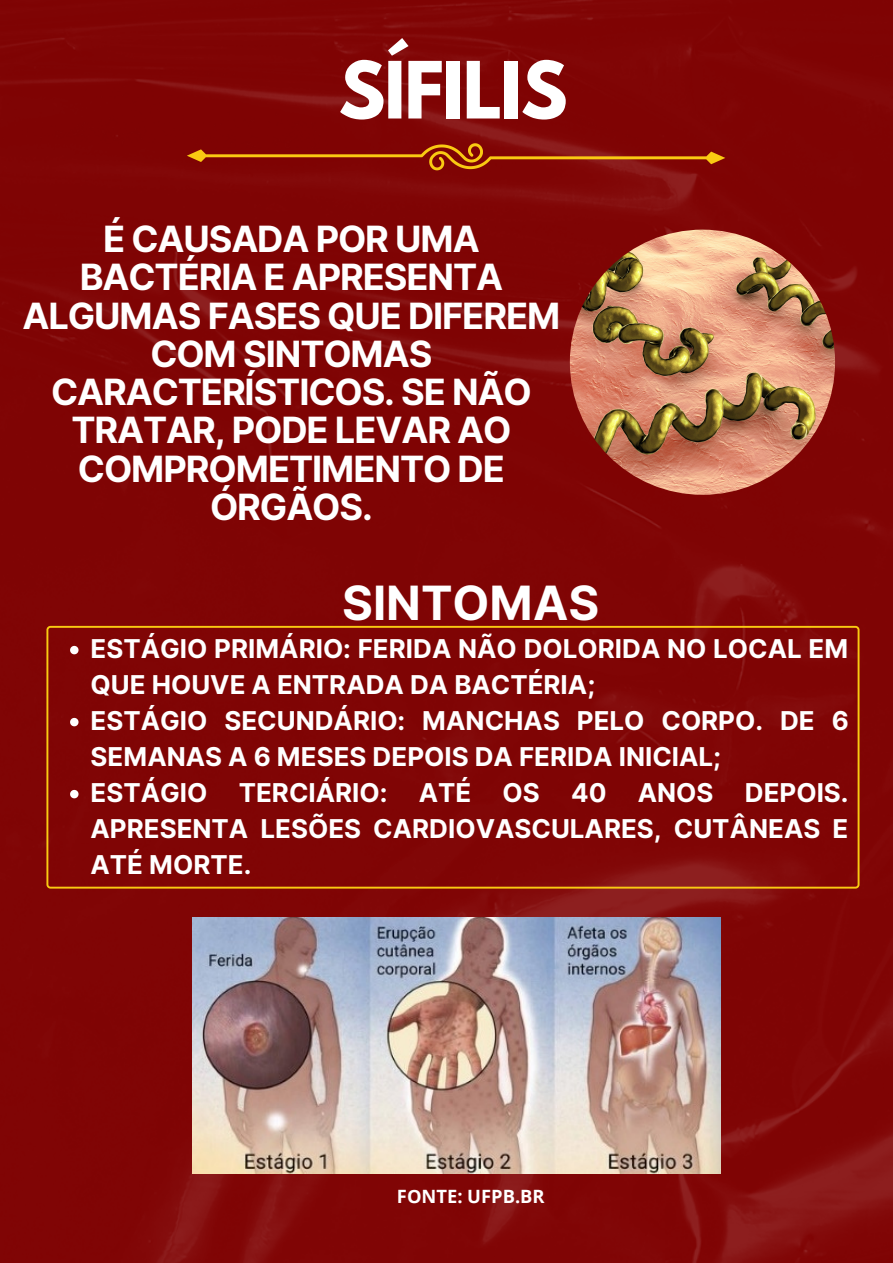
<style>
.page{position:relative;width:893px;height:1263px;background:#7f0404}
.page>*{position:absolute;margin:0;border:0;box-sizing:border-box;transform-origin:0 0}
.t1{font:700 69.82px "League Spartan";letter-spacing:-.02em;color:#fff}
.t2{font:700 47.25px "Inter";color:#fff}
.t3{font:700 36.22px/38.2px "Inter";letter-spacing:-.03em;color:#fff;text-align:center}
.t4{font:700 25.95px/36px "Inter";color:#fff}
.t5{font:700 18.3px "Open Sans";color:#fff}
</style>
<div class="page">
<div style="left:46px;top:626px;width:813px;height:262px;background:#800505"></div>
<img style="left:570px;top:230px;width:265px;height:265px;border-radius:50%">
<svg style="left:187px;top:143px;width:538px;height:27px"></svg>
<img style="left:192px;top:917px;width:528px;height:257px">
<svg style="left:70px;top:646px;width:8px;height:8px"></svg>
<svg style="left:70px;top:718px;width:8px;height:8px"></svg>
<svg style="left:70px;top:790px;width:8px;height:8px"></svg>
<h1 class="t1" style="left:338px;top:56px;width:231px">SÍFILIS</h1>
<h3 class="t3" style="left:22px;top:220px;width:539px">É CAUSADA POR UMA<br>BACTÉRIA E APRESENTA<br>ALGUMAS FASES QUE DIFEREM<br>COM SINTOMAS<br>CARACTERÍSTICOS. SE NÃO<br>TRATAR, PODE LEVAR AO<br>COMPROMETIMENTO DE<br>ÓRGÃOS.</h3>
<h2 class="t2" style="left:342px;top:575px;width:259px">SINTOMAS</h2>
<p class="t4" style="left:91px;top:631px;width:759px">ESTÁGIO PRIMÁRIO: FERIDA NÃO DOLORIDA NO LOCAL EM QUE HOUVE A ENTRADA DA BACTÉRIA;<br>ESTÁGIO SECUNDÁRIO: MANCHAS PELO CORPO. DE 6<br>SEMANAS A 6 MESES DEPOIS DA FERIDA INICIAL;<br>ESTÁGIO TERCIÁRIO: ATÉ OS 40 ANOS DEPOIS.<br>APRESENTA LESÕES CARDIOVASCULARES, CUTÂNEAS E ATÉ MORTE.</p>
<p class="t5" style="left:397px;top:1183px;width:149px">FONTE: UFPB.BR</p>
</div>
